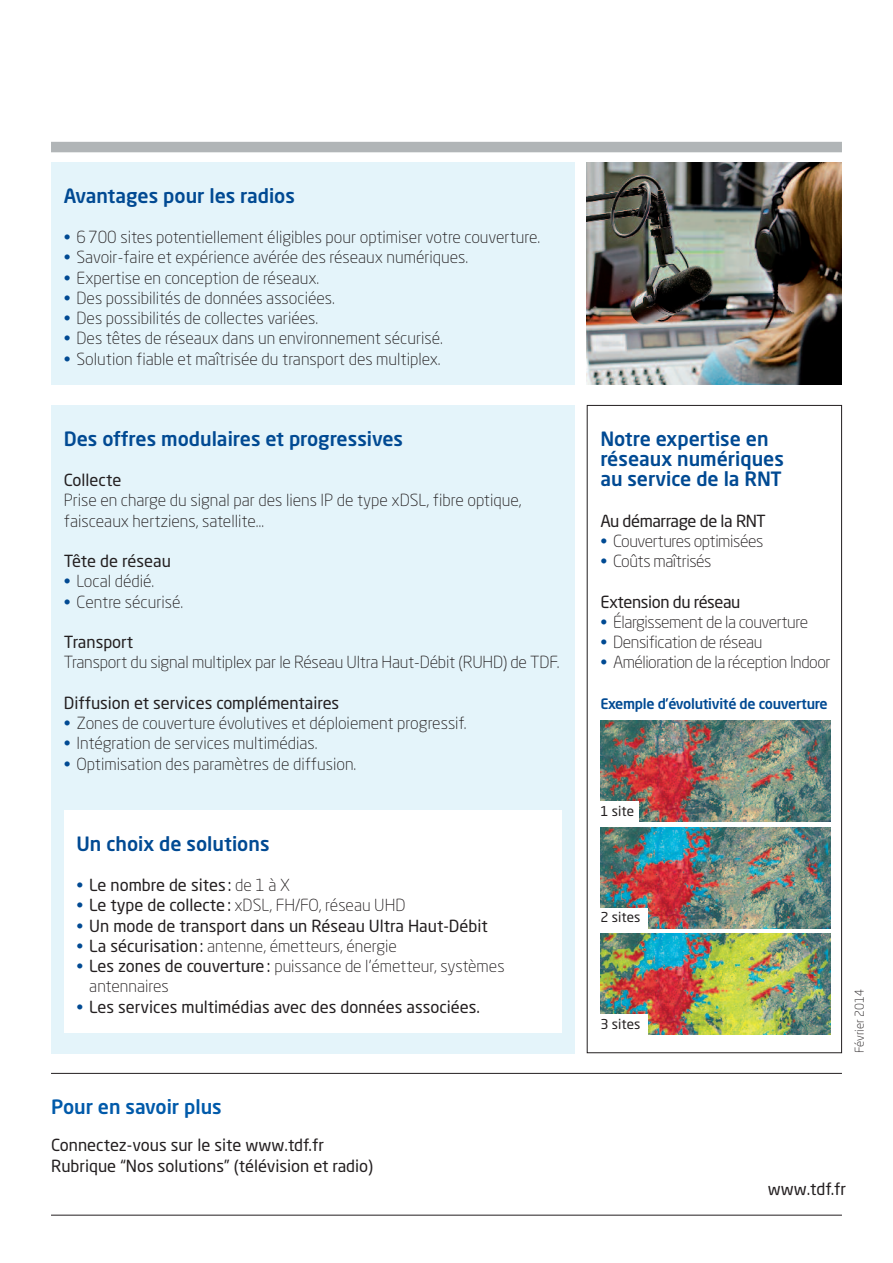
<style>
.page{position:relative;width:893px;height:1263px;background:#fff}
.page>*{position:absolute;margin:0;border:0;box-sizing:border-box;transform-origin:0 0}
.t1{font:500 19.5px/20.2px "Neo Sans Std";color:#014a93}
.t2{font:500 19.5px "Neo Sans Std";color:#015aaa}
.t3{font:300 16.5px/20.2px "Neo Sans Std";color:#231f20}
.t4{font:16.5px/20.2px "Neo Sans Std";color:#231f20}
.t5{font:300 16.5px "Neo Sans Std";letter-spacing:-.025em;color:#231f20}
.t6{font:16.5px "Neo Sans Std";letter-spacing:-.025em;color:#231f20}
.t7{font:300 16.5px "Neo Sans Std";letter-spacing:-.03em;color:#231f20}
.t8{font:500 14.25px "Neo Sans Std";letter-spacing:-.02em;color:#014a93}
.t9{font:13.5px "Neo Sans Std";color:#231f20}
.t10{font:300 12px "Neo Sans Std";color:#231f20}
.s1{color:#014a93}
.s2{font-weight:300;color:#014a93}
.s3{font-weight:300}
.s4{font-weight:400}
</style>
<div class="page">
<div style="left:51px;top:162px;width:523px;height:223px;background:#e4f4fa"></div>
<div style="left:51px;top:405px;width:523px;height:648px;background:#e4f4fa"></div>
<div style="left:51px;top:142px;width:791px;height:10px;background:#b1b5b7"></div>
<hr style="left:51px;top:1215px;width:791px;height:1px;background:#231f20">
<hr style="left:51px;top:1073px;width:791px;height:1px;background:#231f20">
<img style="left:587px;top:162px;width:255px;height:223px">
<div style="left:587px;top:405px;width:255px;height:648px;border:1px solid #231f20"></div>
<div style="left:64px;top:810px;width:497px;height:223px;background:#fff"></div>
<img style="left:600px;top:721px;width:230px;height:101px">
<img style="left:600px;top:827px;width:230px;height:101px">
<img style="left:600px;top:934px;width:230px;height:101px">
<div style="left:592px;top:801px;width:47px;height:22px;background:#fff"></div>
<div style="left:592px;top:908px;width:55px;height:21px;background:#fff"></div>
<div style="left:592px;top:1014px;width:55px;height:22px;background:#fff"></div>
<p class="t1" style="left:64px;top:187px;width:233px">Avantages pour les radios</p>
<p class="t3" style="left:64px;top:228px;width:478px"><span class="s1">•</span> 6700 sites potentiellement éligibles pour optimiser votre couverture.</p>
<p class="t3" style="left:64px;top:249px;width:406px"><span class="s1">•</span> Savoir-faire et expérience avérée des réseaux numériques.</p>
<p class="t3" style="left:64px;top:269px;width:257px"><span class="s1">•</span> Expertise en conception de réseaux.</p>
<p class="t3" style="left:64px;top:289px;width:273px"><span class="s1">•</span> Des possibilités de données associées.</p>
<p class="t3" style="left:64px;top:309px;width:256px"><span class="s1">•</span> Des possibilités de collectes variées.</p>
<p class="t3" style="left:64px;top:330px;width:381px"><span class="s1">•</span> Des têtes de réseaux dans un environnement sécurisé.</p>
<p class="t3" style="left:64px;top:350px;width:378px"><span class="s1">•</span> Solution fiable et maîtrisée du transport des multiplex.</p>
<p class="t1" style="left:64px;top:430px;width:341px">Des offres modulaires et progressives</p>
<p class="t4" style="left:64px;top:471px;width:59px">Collecte</p>
<p class="t3" style="left:64px;top:492px;width:459px">Prise en charge du signal par des liens IP de type xDSL, fibre optique, faisceaux hertziens, satellite…</p>
<p class="t4" style="left:64px;top:552px;width:109px">Tête de réseau</p>
<p class="t3" style="left:64px;top:573px;width:92px"><span class="s1">•</span> Local dédié.</p>
<p class="t3" style="left:64px;top:593px;width:121px"><span class="s1">•</span> Centre sécurisé.</p>
<p class="t4" style="left:64px;top:633px;width:71px">Transport</p>
<p class="t3" style="left:64px;top:654px;width:497px">Transport du signal multiplex par le Réseau Ultra Haut-Débit (RUHD) de TDF.</p>
<p class="t4" style="left:64px;top:694px;width:277px">Diffusion et services complémentaires</p>
<p class="t3" style="left:64px;top:714px;width:404px"><span class="s1">•</span> Zones de couverture évolutives et déploiement progressif.</p>
<p class="t3" style="left:64px;top:735px;width:255px"><span class="s1">•</span> Intégration de services multimédias.</p>
<p class="t3" style="left:64px;top:755px;width:294px"><span class="s1">•</span> Optimisation des paramètres de diffusion.</p>
<p class="t1" style="left:77px;top:835px;width:194px">Un choix de solutions</p>
<p class="t4" style="left:77px;top:876px;width:215px"><span class="s2">•</span> Le nombre de sites : <span class="s3">de 1 à X</span></p>
<p class="t3" style="left:77px;top:897px;width:330px"><span class="s1">•</span> <span class="s4">Le type de collecte:</span> xDSL, FH/FO, réseau UHD</p>
<p class="t4" style="left:77px;top:917px;width:413px"><span class="s2">•</span> Un mode de transport dans un Réseau Ultra Haut-Débit</p>
<p class="t3" style="left:77px;top:937px;width:322px"><span class="s1">•</span> <span class="s4">La sécurisation:</span> antenne, émetteurs, énergie</p>
<p class="t3" style="left:89px;top:957px;width:417px;text-indent:-13px"><span class="s1">•</span> <span class="s4">Les zones de couverture:</span> puissance de l’émetteur, systèmes antennaires</p>
<p class="t4" style="left:77px;top:998px;width:405px"><span class="s2">•</span> Les services multimédias avec des données associées.</p>
<p class="t2" style="left:51px;top:1099px;width:172px">Pour en savoir plus</p>
<p class="t4" style="left:51px;top:1137px;width:324px">Connectez-vous sur le site www.tdf.fr<br>Rubrique “Nos solutions” (télévision et radio)</p>
<p class="t1" style="left:600px;top:430px;width:185px">Notre expertise en réseaux numériques au service de la RNT</p>
<p class="t6" style="left:600px;top:514px;width:167px">Au démarrage de la RNT</p>
<p class="t5" style="left:600px;top:534px;width:164px"><span class="s1">•</span> Couvertures optimisées</p>
<p class="t5" style="left:600px;top:555px;width:113px"><span class="s1">•</span> Coûts maîtrisés</p>
<p class="t6" style="left:600px;top:595px;width:142px">Extension du réseau</p>
<p class="t5" style="left:600px;top:615px;width:209px"><span class="s1">•</span> Élargissement de la couverture</p>
<p class="t5" style="left:600px;top:636px;width:164px"><span class="s1">•</span> Densification de réseau</p>
<p class="t7" style="left:600px;top:656px;width:232px"><span class="s1">•</span> Amélioration de la réception Indoor</p>
<p class="t8" style="left:600px;top:698px;width:229px">Exemple d’évolutivité de couverture</p>
<p class="t9" style="left:600px;top:805px;width:35px">1 site</p>
<p class="t9" style="left:600px;top:912px;width:41px">2 sites</p>
<p class="t9" style="left:600px;top:1018px;width:41px">3 sites</p>
<p class="t10" style="left:855px;top:1053px;width:66px;rotate:-90deg">Février 2014</p>
<p class="t4" style="left:768px;top:1180px;width:80px">www.tdf.fr</p>
</div>
